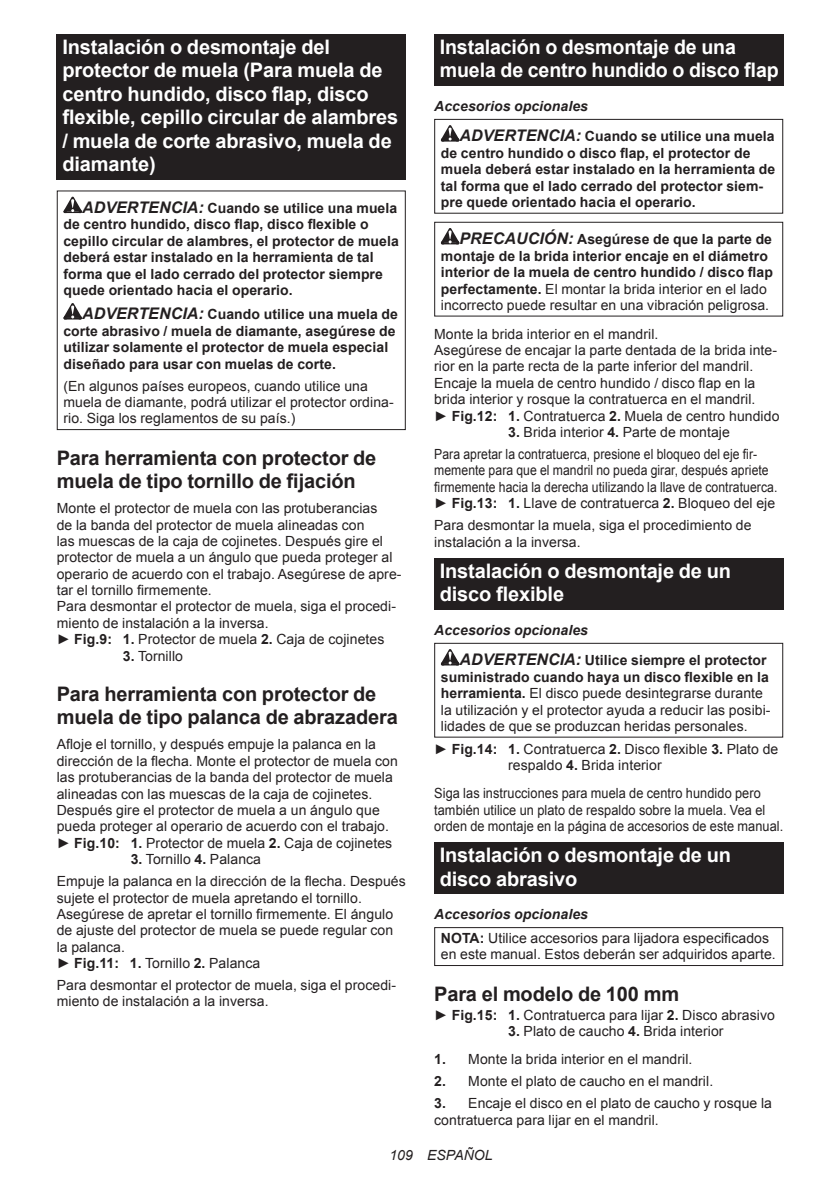
<style>
.page{position:relative;width:840px;height:1191px;background:#fff}
.page>*{position:absolute;margin:0;border:0;box-sizing:border-box;transform-origin:0 0}
.t1{font:700 20px/23.4px "Arial";letter-spacing:-.01em;color:#fff}
.t2{font:700 20px/23.4px "Arial";letter-spacing:-.01em;color:#231f20}
.t3{font:14px/16.4px "Arial";letter-spacing:.005em;color:#231f20}
.t4{font:700 14px/16.4px "Arial";letter-spacing:.005em;color:#231f20}
.t5{font:14px/16.4px "Arial";letter-spacing:.005em;color:#231f20;scale:.87 1}
.t6{font:14px/16.4px "Arial";letter-spacing:.005em;color:#231f20;scale:.91 1}
.t7{font:italic 14px "Arial";letter-spacing:.005em;color:#231f20}
.s1{font-style:italic;font-size:16px}
.s2{font-weight:700}
.s3{font-style:italic}
.s4{font-weight:400}
.s5{font-weight:700;font-style:italic}
</style>
<div class="page">
<div style="left:57px;top:34px;width:348px;height:146px;background:#231f20"></div>
<svg style="left:63px;top:197px;width:19px;height:16px"></svg>
<svg style="left:63px;top:303px;width:19px;height:16px"></svg>
<div style="left:57px;top:190px;width:348px;height:240px;border:1px solid #231f20"></div>
<div style="left:434px;top:34px;width:348px;height:52px;background:#231f20"></div>
<svg style="left:440px;top:125px;width:19px;height:16px"></svg>
<div style="left:434px;top:119px;width:348px;height:95px;border:1px solid #231f20"></div>
<svg style="left:440px;top:228px;width:19px;height:16px"></svg>
<div style="left:434px;top:222px;width:348px;height:94px;border:1px solid #231f20"></div>
<div style="left:434px;top:558px;width:348px;height:52px;background:#231f20"></div>
<svg style="left:440px;top:649px;width:19px;height:16px"></svg>
<div style="left:434px;top:643px;width:348px;height:94px;border:1px solid #231f20"></div>
<div style="left:434px;top:842px;width:348px;height:52px;background:#231f20"></div>
<div style="left:434px;top:927px;width:348px;height:39px;border:1px solid #231f20"></div>
<h1 class="t1" style="left:62px;top:37px;width:337px">Instalación o desmontaje del protector de muela (Para muela de centro hundido, disco flap, disco flexible, cepillo circular de alambres / muela de corte abrasivo, muela de diamante)</h1>
<p class="t4" style="left:63px;top:201px;width:337px;text-indent:19px"><span class="s1">ADVERTENCIA:</span> Cuando se utilice una muela de centro hundido, disco flap, disco flexible o cepillo circular de alambres, el protector de muela deberá estar instalado en la herramienta de tal forma que el lado cerrado del protector siempre quede orientado hacia el operario.</p>
<p class="t4" style="left:63px;top:307px;width:336px;text-indent:19px"><span class="s1">ADVERTENCIA:</span> Cuando utilice una muela de corte abrasivo / muela de diamante, asegúrese de utilizar solamente el protector de muela especial diseñado para usar con muelas de corte.</p>
<p class="t3" style="left:63px;top:378px;width:331px">(En algunos países europeos, cuando utilice una muela de diamante, podrá utilizar el protector ordina&shy;rio. Siga los reglamentos de su país.)</p>
<h1 class="t2" style="left:57px;top:448px;width:321px">Para herramienta con protector de muela de tipo tornillo de fijación</h1>
<p class="t3" style="left:57px;top:501px;width:346px">Monte el protector de muela con las protuberancias<br>de la banda del protector de muela alineadas con<br>las muescas de la caja de cojinetes. Después gire el protector de muela a un ángulo que pueda proteger al operario de acuerdo con el trabajo. Asegúrese de apre&shy;tar el tornillo firmemente.<br>Para desmontar el protector de muela, siga el procedi&shy;miento de instalación a la inversa.<br>► <span class="s2">Fig.9: 1.</span> Protector de muela <span class="s2">2.</span> Caja de cojinetes</p>
<p class="t3" style="left:123px;top:647px;width:62px"><span class="s2">3.</span> Tornillo</p>
<h1 class="t2" style="left:57px;top:684px;width:342px">Para herramienta con protector de muela de tipo palanca de abrazadera</h1>
<p class="t3" style="left:57px;top:736px;width:342px">Afloje el tornillo, y después empuje la palanca en la dirección de la flecha. Monte el protector de muela con las protuberancias de la banda del protector de muela alineadas con las muescas de la caja de cojinetes.<br>Después gire el protector de muela a un ángulo que pueda proteger al operario de acuerdo con el trabajo. ► <span class="s2">Fig.10: 1.</span> Protector de muela <span class="s2">2.</span> Caja de cojinetes</p>
<p class="t3" style="left:57px;top:848px;width:350px;line-height:22px;text-indent:74px"><span class="s2">3.</span> Tornillo <span class="s2">4.</span> Palanca<br>Empuje la palanca en la dirección de la flecha. Después</p>
<p class="t3" style="left:57px;top:889px;width:338px">sujete el protector de muela apretando el tornillo.<br>Asegúrese de apretar el tornillo firmemente. El ángulo de ajuste del protector de muela se puede regular con la palanca.<br>► <span class="s2">Fig.11: 1.</span> Tornillo <span class="s2">2.</span> Palanca</p>
<p class="t3" style="left:57px;top:978px;width:340px">Para desmontar el protector de muela, siga el procedi&shy;miento de instalación a la inversa.</p>
<h1 class="t1" style="left:439px;top:37px;width:340px">Instalación o desmontaje de una muela de centro hundido o disco flap</h1>
<p class="t4" style="left:459px;top:92px;width:316px;line-height:30.6px;text-indent:-25px"><span class="s3">Accesorios opcionales<br></span><span class="s1">ADVERTENCIA:</span> Cuando se utilice una muela</p>
<p class="t4" style="left:440px;top:145px;width:336px">de centro hundido o disco flap, el protector de muela deberá estar instalado en la herramienta de tal forma que el lado cerrado del protector siem&shy;pre quede orientado hacia el operario.</p>
<p class="t4" style="left:440px;top:232px;width:333px;text-indent:19px"><span class="s1">PRECAUCIÓN:</span> Asegúrese de que la parte de montaje de la brida interior encaje en el diámetro interior de la muela de centro hundido / disco flap perfectamente. <span class="s4">El montar la brida interior en el lado incorrecto puede resultar en una vibración peligrosa.</span></p>
<p class="t3" style="left:434px;top:327px;width:346px">Monte la brida interior en el mandril.<br>Asegúrese de encajar la parte dentada de la brida inte&shy;rior en la parte recta de la parte inferior del mandril.<br>Encaje la muela de centro hundido / disco flap en la brida interior y rosque la contratuerca en el mandril.<br>► <span class="s2">Fig.12: 1.</span> Contratuerca <span class="s2">2.</span> Muela de centro hundido</p>
<p class="t3" style="left:434px;top:422px;width:324px;line-height:22px;text-indent:74px"><span class="s2">3.</span> Brida interior <span class="s2">4.</span> Parte de montaje<br>Para apretar la contratuerca, presione el bloqueo del eje fir-</p>
<p class="t5" style="left:434px;top:463px;width:396px">memente para que el mandril no pueda girar, después apriete firmemente hacia la derecha utilizando la llave de contratuerca. ► <span class="s2">Fig.13: 1.</span> Llave de contratuerca <span class="s2">2.</span> Bloqueo del eje</p>
<p class="t3" style="left:434px;top:518px;width:319px">Para desmontar la muela, siga el procedimiento de instalación a la inversa.</p>
<h1 class="t1" style="left:439px;top:561px;width:292px">Instalación o desmontaje de un disco flexible</h1>
<p class="t4" style="left:459px;top:615px;width:308px;line-height:30.6px;text-indent:-25px"><span class="s3">Accesorios opcionales<br></span><span class="s1">ADVERTENCIA:</span> Utilice siempre el protector</p>
<p class="t3" style="left:440px;top:670px;width:331px"><span class="s2">suministrado cuando haya un disco flexible en la herramienta.</span> El disco puede desintegrarse durante la utilización y el protector ayuda a reducir las posibi&shy;lidades de que se produzcan heridas personales.</p>
<p class="t3" style="left:508px;top:741px;width:271px;text-indent:-74px">► <span class="s2">Fig.14: 1.</span> Contratuerca <span class="s2">2.</span> Disco flexible <span class="s2">3.</span> Plato de respaldo <span class="s2">4.</span> Brida interior</p>
<p class="t6" style="left:434px;top:786px;width:385px">Siga las instrucciones para muela de centro hundido pero también utilice un plato de respaldo sobre la muela. Vea el orden de montaje en la página de accesorios de este manual.</p>
<h1 class="t1" style="left:439px;top:845px;width:292px">Instalación o desmontaje de un disco abrasivo</h1>
<p class="t3" style="left:440px;top:902px;width:329px;line-height:23.8px;text-indent:-7px"><span class="s5">Accesorios opcionales<br></span><span class="s2">NOTA:</span> Utilice accesorios para lijadora especificados</p>
<p class="t3" style="left:440px;top:947px;width:336px">en este manual. Estos deberán ser adquiridos aparte.</p>
<h1 class="t2" style="left:434px;top:983px;width:246px">Para el modelo de 100 mm</h1>
<p class="t3" style="left:434px;top:1007px;width:342px">► <span class="s2">Fig.15: 1.</span> Contratuerca para lijar <span class="s2">2.</span> Disco abrasivo</p>
<p class="t3" style="left:508px;top:1024px;width:217px"><span class="s2">3.</span> Plato de caucho <span class="s2">4.</span> Brida interior</p>
<p class="t3" style="left:434px;top:1052px;width:260px"><span class="s2">1.</span> Monte la brida interior en el mandril.</p>
<p class="t3" style="left:434px;top:1074px;width:280px"><span class="s2">2.</span> Monte el plato de caucho en el mandril.</p>
<p class="t3" style="left:434px;top:1095px;width:339px"><span class="s2">3.</span> Encaje el disco en el plato de caucho y rosque la contratuerca para lijar en el mandril.</p>
<p class="t7" style="left:389px;top:1150px;width:105px">109 ESPAÑOL</p>
</div>
